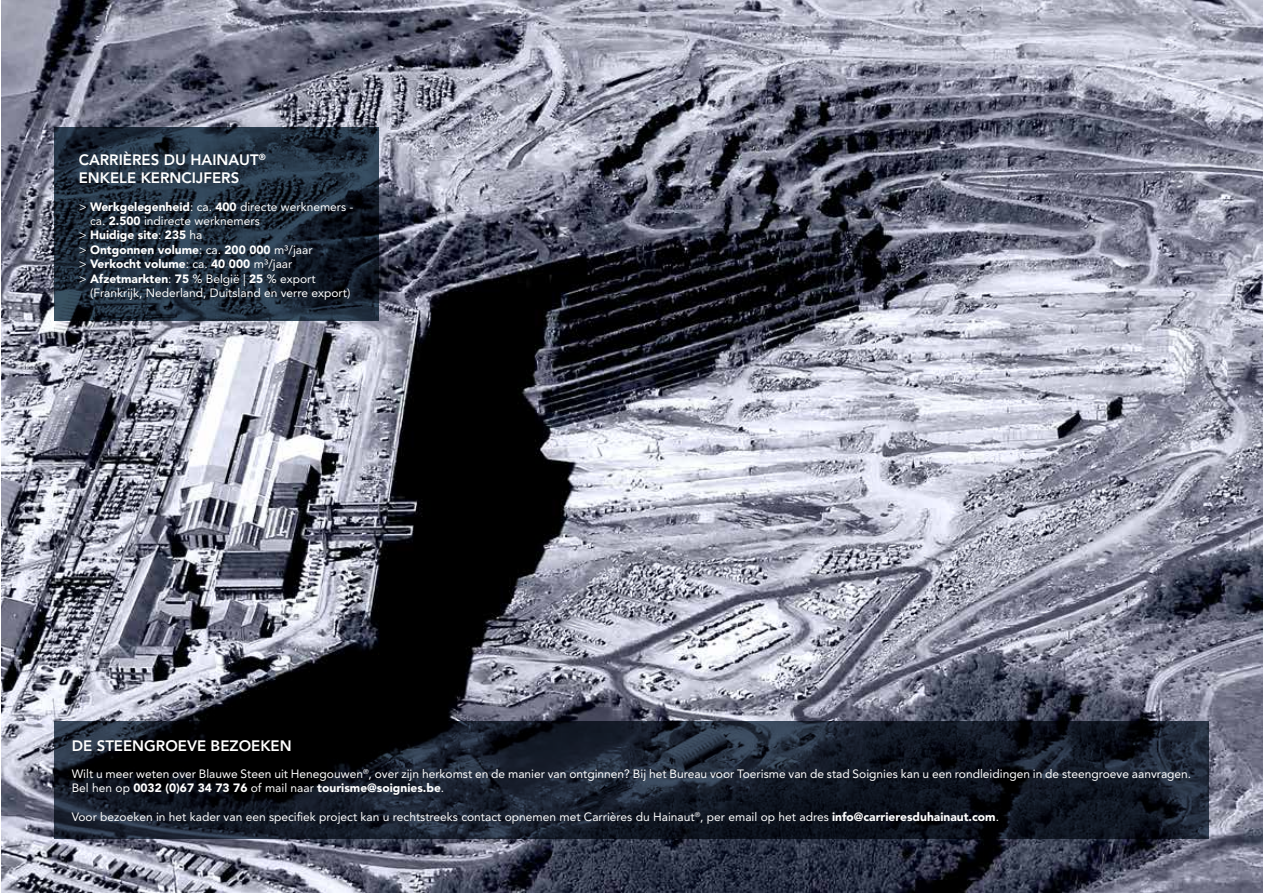
<style>
.page{position:relative;width:1263px;height:893px;background:#fff}
.page>*{position:absolute;margin:0;border:0;box-sizing:border-box;transform-origin:0 0}
.t1{font:800 15px/18px "Avenir LT Std";color:#fff}
.t2{font:12px/14.4px "Avenir LT Std";color:#fff}
.t3{font:900 12px "Avenir LT Std";color:#fff}
.s1{font-weight:900}
.s2{font-weight:400}
</style>
<div class="page">
<img style="left:1px;top:0;width:1262px;height:893px">
<svg style="left:54px;top:722px;width:1155px;height:117px"></svg>
<svg style="left:54px;top:128px;width:324px;height:193px"></svg>
<p class="t1" style="left:79px;top:151px;width:188px">CARRIÈRES DU HAINAUT<sup>®<br></sup>ENKELE KERNCIJFERS</p>
<p class="t2" style="left:79px;top:199px;width:276px">&gt; <span class="s1">Werkgelegenheid</span>: ca. <span class="s1">400</span> directe werknemers -</p>
<p class="t2" style="left:90px;top:214px;width:171px">ca. <span class="s1">2.500</span> indirecte werknemers</p>
<p class="t3" style="left:79px;top:228px;width:125px"><span class="s2">&gt;</span> Huidige site<span class="s2">:</span> 235 <span class="s2">ha</span></p>
<p class="t3" style="left:79px;top:242px;width:235px"><span class="s2">&gt;</span> Ontgonnen volume<span class="s2">: ca.</span> 200 000 <span class="s2">m³/jaar</span></p>
<p class="t3" style="left:79px;top:257px;width:215px"><span class="s2">&gt;</span> Verkocht volume<span class="s2">: ca.</span> 40 000 <span class="s2">m³/jaar</span></p>
<p class="t2" style="left:79px;top:271px;width:238px">&gt; <span class="s1">Afzetmarkten</span>: <span class="s1">75</span> % België | <span class="s1">25</span> % export</p>
<p class="t2" style="left:90px;top:286px;width:262px">(Frankrijk, Nederland, Duitsland en verre export)</p>
<p class="t1" style="left:72px;top:737px;width:221px">DE STEENGROEVE BEZOEKEN</p>
<p class="t2" style="left:72px;top:767px;width:1121px">Wilt u meer weten over Blauwe Steen uit Henegouwen<sup>®</sup>, over zijn herkomst en de manier van ontginnen? Bij het Bureau voor Toerisme van de stad Soignies kan u een rondleidingen in de steengroeve aanvragen.<br>Bel hen op <span class="s1">0032 (0)67 34 73 76</span> of mail naar <span class="s1">tourisme@soignies.be</span>.</p>
<p class="t2" style="left:72px;top:810px;width:929px">Voor bezoeken in het kader van een specifiek project kan u rechtstreeks contact opnemen met Carrières du Hainaut<sup>®</sup>, per email op het adres <span class="s1">info@carrieresduhainaut.com</span>.</p>
</div>
